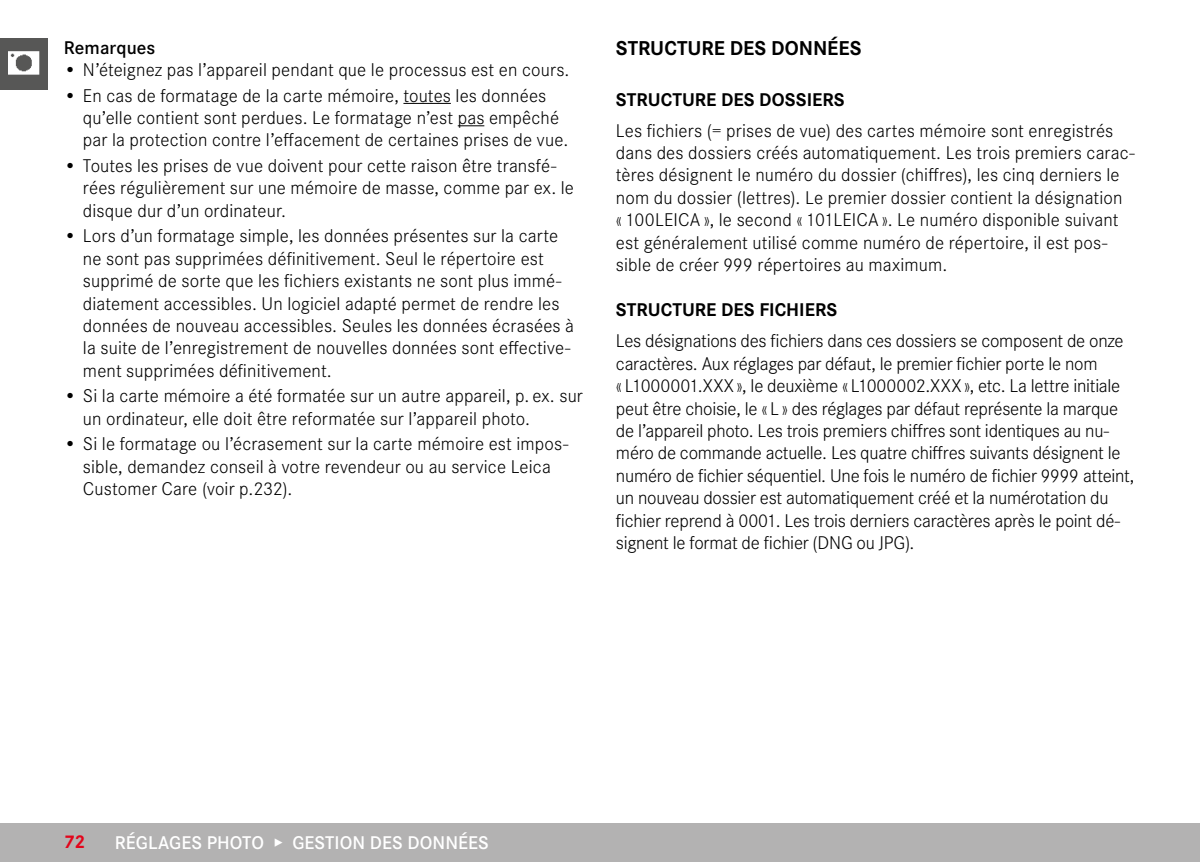
<style>
.page{position:relative;width:1200px;height:862px;background:#fff}
.page>*{position:absolute;margin:0;border:0;box-sizing:border-box;transform-origin:0 0}
.t1{font:700 20.7px "Corporate S";color:#000}
.t2{font:300 19.12px/22.3px "Corporate S";letter-spacing:.005em;color:#000}
.t3{font:300 19.12px/22.3px "Corporate S";letter-spacing:-.015em;color:#000}
.t4{font:700 19.12px "Corporate S";letter-spacing:.005em;color:#000}
.t5{font:600 19.12px "Corporate S";letter-spacing:.005em;color:#fff}
.t6{font:600 19.12px "Corporate S";letter-spacing:.005em;color:#000}
.t7{font:700 19.12px "Corporate S";color:#e3051b}
</style>
<div class="page">
<div style="left:0;top:38px;width:48px;height:51px;background:#575756"></div>
<img style="left:9px;top:51px;width:31px;height:24px">
<div style="left:0;top:823px;width:1199px;height:38px;background:#b3b2b2"></div>
<hr style="left:403px;top:103px;width:48px;height:1px;background:#000">
<svg style="left:457px;top:125px;width:27px;height:1px"></svg>
<p class="t6" style="left:64px;top:33px;width:93px">Remarques</p>
<p class="t2" style="left:64px;top:57px;width:507px">• N’éteignez pas l’appareil pendant que le processus est en cours.</p>
<p class="t2" style="left:83px;top:83px;width:486px;text-indent:-19px">• En cas de formatage de la carte mémoire, toutes les données qu’elle contient sont perdues. Le formatage n’est pas empêché par la protection contre l’effacement de certaines prises de vue.</p>
<p class="t2" style="left:83px;top:153px;width:492px;text-indent:-19px">• Toutes les prises de vue doivent pour cette raison être transfé&shy;rées régulièrement sur une mémoire de masse, comme par ex. le disque dur d’un ordinateur.</p>
<p class="t2" style="left:83px;top:223px;width:492px;text-indent:-19px">• Lors d’un formatage simple, les données présentes sur la carte ne sont pas supprimées définitivement. Seul le répertoire est supprimé de sorte que les fichiers existants ne sont plus immé&shy;diatement accessibles. Un logiciel adapté permet de rendre les données de nouveau accessibles. Seules les données écrasées à la suite de l’enregistrement de nouvelles données sont effective&shy;ment supprimées définitivement.</p>
<p class="t2" style="left:83px;top:383px;width:501px;text-indent:-19px">• Si la carte mémoire a été formatée sur un autre appareil, p. ex. sur un ordinateur, elle doit être reformatée sur l’appareil photo.</p>
<p class="t2" style="left:83px;top:431px;width:487px;text-indent:-19px">• Si le formatage ou l’écrasement sur la carte mémoire est impos&shy;sible, demandez conseil à votre revendeur ou au service Leica<br>Customer Care (voir p.232).</p>
<p class="t1" style="left:615px;top:32px;width:247px">STRUCTURE DES DONNÉES</p>
<p class="t4" style="left:615px;top:84px;width:230px">STRUCTURE DES DOSSIERS</p>
<p class="t2" style="left:615px;top:118px;width:520px">Les fichiers (= prises de vue) des cartes mémoire sont enregistrés dans des dossiers créés automatiquement. Les trois premiers carac&shy;tères désignent le numéro du dossier (chiffres), les cinq derniers le nom du dossier (lettres). Le premier dossier contient la désignation<br>« 100LEICA », le second « 101LEICA ». Le numéro disponible suivant est généralement utilisé comme numéro de répertoire, il est pos&shy;sible de créer 999 répertoires au maximum.</p>
<p class="t4" style="left:615px;top:295px;width:223px">STRUCTURE DES FICHIERS</p>
<p class="t3" style="left:615px;top:328px;width:519px">Les désignations des fichiers dans ces dossiers se composent de onze caractères. Aux réglages par défaut, le premier fichier porte le nom<br>« L1000001.XXX», le deuxième « L1000002.XXX», etc. La lettre initiale peut être choisie, le « L » des réglages par défaut représente la marque de l’appareil photo. Les trois premiers chiffres sont identiques au nu&shy;méro de commande actuelle. Les quatre chiffres suivants désignent le numéro de fichier séquentiel. Une fois le numéro de fichier 9999 atteint, un nouveau dossier est automatiquement créé et la numérotation du fichier reprend à 0001. Les trois derniers caractères après le point dé&shy;signent le format de fichier (DNG ou JPG).</p>
<p class="t7" style="left:64px;top:826px;width:23px">72</p>
<p class="t5" style="left:115px;top:827px;width:375px">RÉGLAGES PHOTO ▸ GESTION DES DONNÉES</p>
</div>
